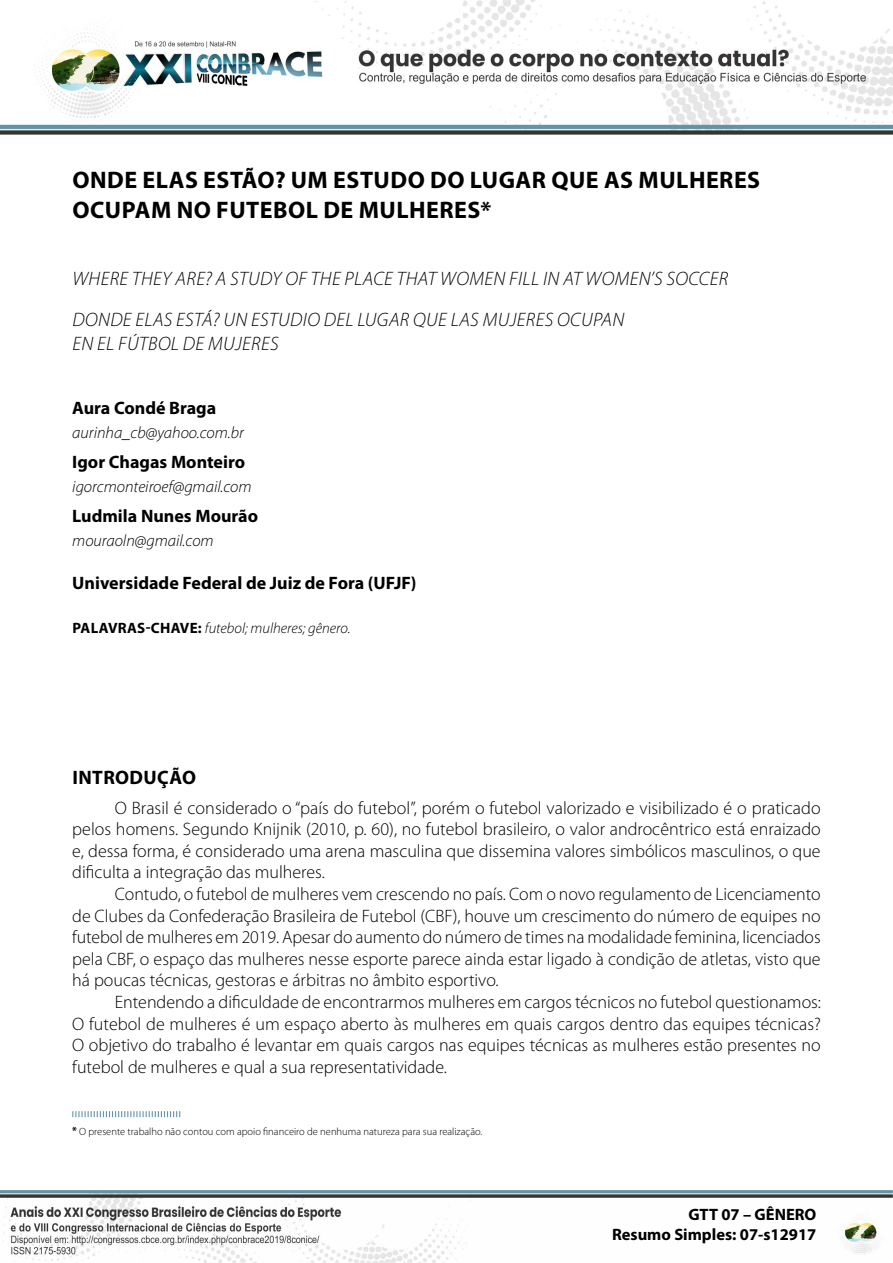
<style>
.page{position:relative;width:893px;height:1263px;background:#fff}
.page>*{position:absolute;margin:0;border:0;box-sizing:border-box;transform-origin:0 0}
.t1{font:700 24px/30px "Myriad Pro";letter-spacing:.02em;color:#000}
.t2{font:italic 300 19.5px/41px "Myriad Pro";letter-spacing:.02em;color:#000}
.t3{font:700 19.5px "Myriad Pro";letter-spacing:.02em;color:#000}
.t4{font:300 18px/21.6px "Myriad Pro";color:#000;text-align:justify}
.t5{font:700 18px "Myriad Pro";color:#000}
.t6{font:italic 300 16.5px "Myriad Pro";color:#000}
.t7{font:700 16.5px/19.8px "Myriad Pro";color:#000;text-align:right}
.t8{font:italic 300 15px "Myriad Pro";color:#000}
.t9{font:300 10.5px "Myriad Pro";color:#000}
.s1{font-weight:700;font-style:normal}
.s2{font-weight:700}
</style>
<div class="page">
<img style="left:0;top:0;width:893px;height:134px">
<img style="left:0;top:1190px;width:893px;height:73px">
<svg style="left:72px;top:1111px;width:108px;height:6px"></svg>
<h1 class="t1" style="left:73px;top:164px;width:689px">ONDE ELAS ESTÃO? UM ESTUDO DO LUGAR QUE AS MULHERES<br>OCUPAM NO FUTEBOL DE MULHERES*<sup>1</sup></h1>
<p class="t2" style="left:72px;top:257px;width:657px">WHERE THEY ARE? A STUDY OF THE PLACE THAT WOMEN FILL IN AT WOMEN’S SOCCER<br>DONDE ELAS ESTÁ? UN ESTUDIO DEL LUGAR QUE LAS MUJERES OCUPAN</p>
<p class="t2" style="left:72px;top:322px;width:208px">EN EL FÚTBOL DE MUJERES</p>
<p class="t5" style="left:72px;top:396px;width:146px">Aura Condé Braga</p>
<p class="t6" style="left:72px;top:422px;width:173px">aurinha_cb@yahoo.com.br</p>
<p class="t5" style="left:72px;top:450px;width:174px">Igor Chagas Monteiro</p>
<p class="t6" style="left:72px;top:477px;width:181px">igorcmonteiroef@gmail.com</p>
<p class="t5" style="left:72px;top:504px;width:187px">Ludmila Nunes Mourão</p>
<p class="t6" style="left:72px;top:531px;width:143px">mouraoln@gmail.com</p>
<p class="t5" style="left:72px;top:571px;width:346px">Universidade Federal de Juiz de Fora (UFJF)</p>
<p class="t8" style="left:72px;top:618px;width:279px"><span class="s1">PALAVRAS-CHAVE:</span> futebol; mulheres; gênero.</p>
<p class="t3" style="left:72px;top:764px;width:125px">INTRODUÇÃO</p>
<p class="t4" style="left:72px;top:797px;width:750px;text-indent:43px">O Brasil é considerado o “país do futebol”, porém o futebol valorizado e visibilizado é o praticado pelos homens. Segundo Knijnik (2010, p. 60), no futebol brasileiro, o valor androcêntrico está enraizado e, dessa forma, é considerado uma arena masculina que dissemina valores simbólicos masculinos, o que dificulta a integração das mulheres.</p>
<p class="t4" style="left:72px;top:883px;width:750px;text-indent:43px">Contudo, o futebol de mulheres vem crescendo no país. Com o novo regulamento de Licenciamento de Clubes da Confederação Brasileira de Futebol (CBF), houve um crescimento do número de equipes no futebol de mulheres em 2019. Apesar do aumento do número de times na modalidade feminina, licenciados pela CBF, o espaço das mulheres nesse esporte parece ainda estar ligado à condição de atletas, visto que há poucas técnicas, gestoras e árbitras no âmbito esportivo.</p>
<p class="t4" style="left:72px;top:991px;width:750px;text-indent:43px">Entendendo a dificuldade de encontrarmos mulheres em cargos técnicos no futebol questionamos:<br>O futebol de mulheres é um espaço aberto às mulheres em quais cargos dentro das equipes técnicas?<br>O objetivo do trabalho é levantar em quais cargos nas equipes técnicas as mulheres estão presentes no futebol de mulheres e qual a sua representatividade.</p>
<p class="t9" style="left:72px;top:1125px;width:412px"><span class="s2">*</span> O presente trabalho não contou com apoio financeiro de nenhuma natureza para sua realização.</p>
<p class="t7" style="left:612px;top:1204px;width:206px">GTT 07 – GÊNERO<br>Resumo Simples: 07-s12917</p>
</div>
